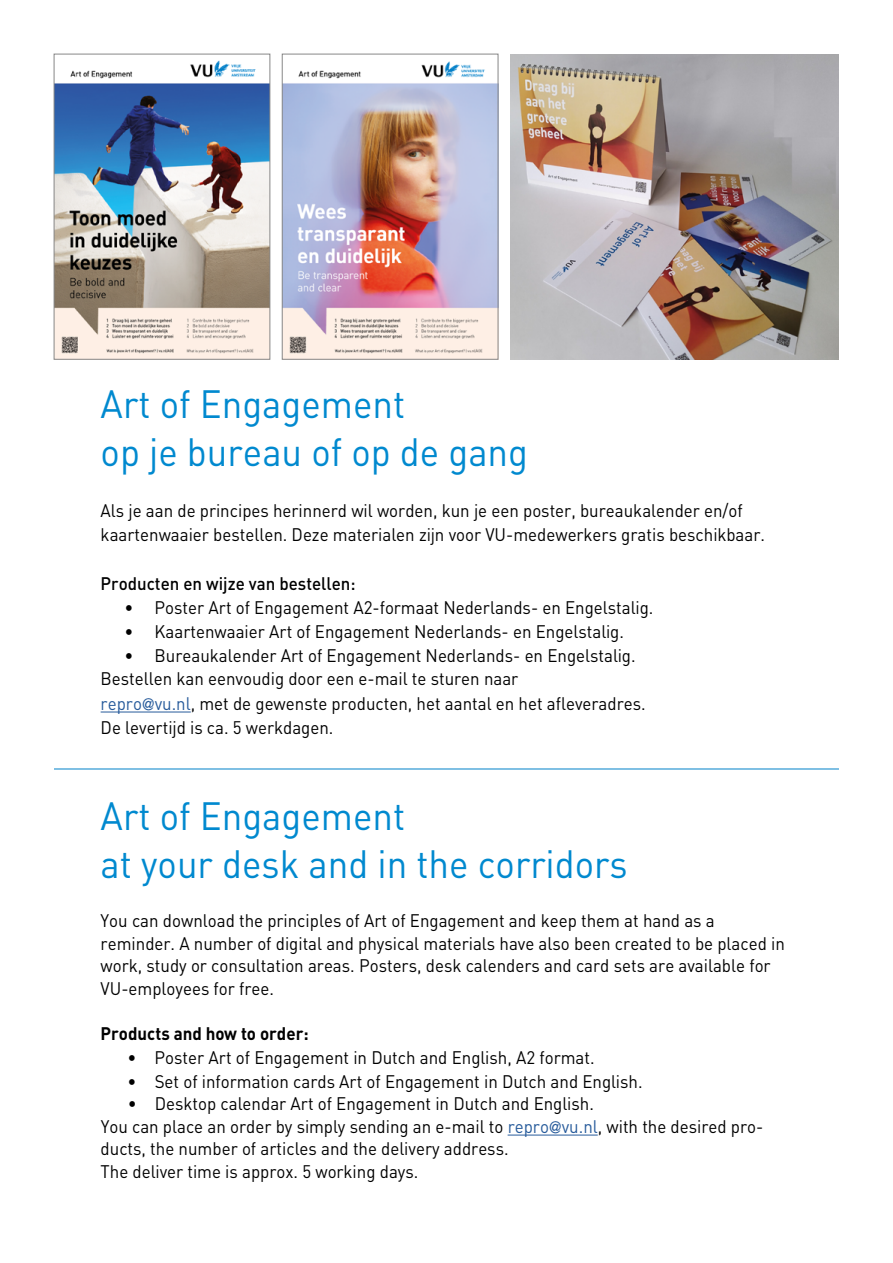
<style>
.page{position:relative;width:893px;height:1263px;background:#fff}
.page>*{position:absolute;margin:0;border:0;box-sizing:border-box;transform-origin:0 0}
.t1{font:39px/48px "DIN Pro";color:#0089cf;scale:.94 1}
.t2{font:18px/22.5px "DIN Pro";color:#000;scale:.94 1}
.t3{font:500 18px "DIN Pro";color:#000;scale:.94 1}
.t4{font:700 18px "DIN Pro";color:#000;scale:.94 1}
.s1{color:#275b9b}
</style>
<div class="page">
<img style="left:510px;top:54px;width:329px;height:305px">
<img style="left:56px;top:60px;width:212px;height:297px">
<div style="left:54px;top:54px;width:216px;height:305px;border:1px solid #878787"></div>
<img style="left:284px;top:61px;width:212px;height:296px">
<div style="left:282px;top:54px;width:216px;height:305px;border:1px solid #878787"></div>
<hr style="left:101px;top:711px;width:90px;height:1px;background:#275b9b">
<hr style="left:508px;top:1134px;width:90px;height:1px;background:#275b9b">
<hr style="left:54px;top:769px;width:785px;height:1px;background:#0081c9">
<h1 class="t1" style="left:101px;top:377px;width:456px">Art of Engagement<br>op je bureau of op de gang</h1>
<p class="t2" style="left:101px;top:497px;width:708px;line-height:24px">Als je aan de principes herinnerd wil worden, kun je een poster, bureaukalender en/of kaartenwaaier bestellen. Deze materialen zijn voor VU-medewerkers gratis beschikbaar.</p>
<p class="t3" style="left:101px;top:568px;width:273px">Producten en wijze van bestellen:</p>
<p class="t2" style="left:125px;top:594px;width:564px">• Poster Art of Engagement A2-formaat Nederlands- en Engelstalig.</p>
<p class="t2" style="left:125px;top:618px;width:533px">• Kaartenwaaier Art of Engagement Nederlands- en Engelstalig.</p>
<p class="t2" style="left:101px;top:641px;width:581px;line-height:24px;text-indent:24px">• Bureaukalender Art of Engagement Nederlands- en Engelstalig.<br>Bestellen kan eenvoudig door een e-mail te sturen naar<br><span class="s1">repro@vu.nl</span>, met de gewenste producten, het aantal en het afleveradres.<br>De levertijd is ca. 5 werkdagen.</p>
<h1 class="t1" style="left:101px;top:788px;width:562px">Art of Engagement<br>at your desk and in the corridors</h1>
<p class="t2" style="left:101px;top:907px;width:729px">You can download the principles of Art of Engagement and keep them at hand as a reminder. A number of digital and physical materials have also been created to be placed in work, study or consultation areas. Posters, desk calenders and card sets are available for VU-employees for free.</p>
<p class="t4" style="left:101px;top:1018px;width:223px">Products and how to order:</p>
<p class="t2" style="left:128px;top:1044px;width:498px">• Poster Art of Engagement in Dutch and English, A2 format.</p>
<p class="t2" style="left:128px;top:1068px;width:549px">• Set of information cards Art of Engagement in Dutch and English.</p>
<p class="t2" style="left:101px;top:1090px;width:707px;text-indent:27px">• Desktop calendar Art of Engagement in Dutch and English.<br>You can place an order by simply sending an e-mail to <span class="s1">repro@vu.nl</span>, with the desired pro&shy;ducts, the number of articles and the delivery address.<br>The deliver time is approx. 5 working days.</p>
</div>
